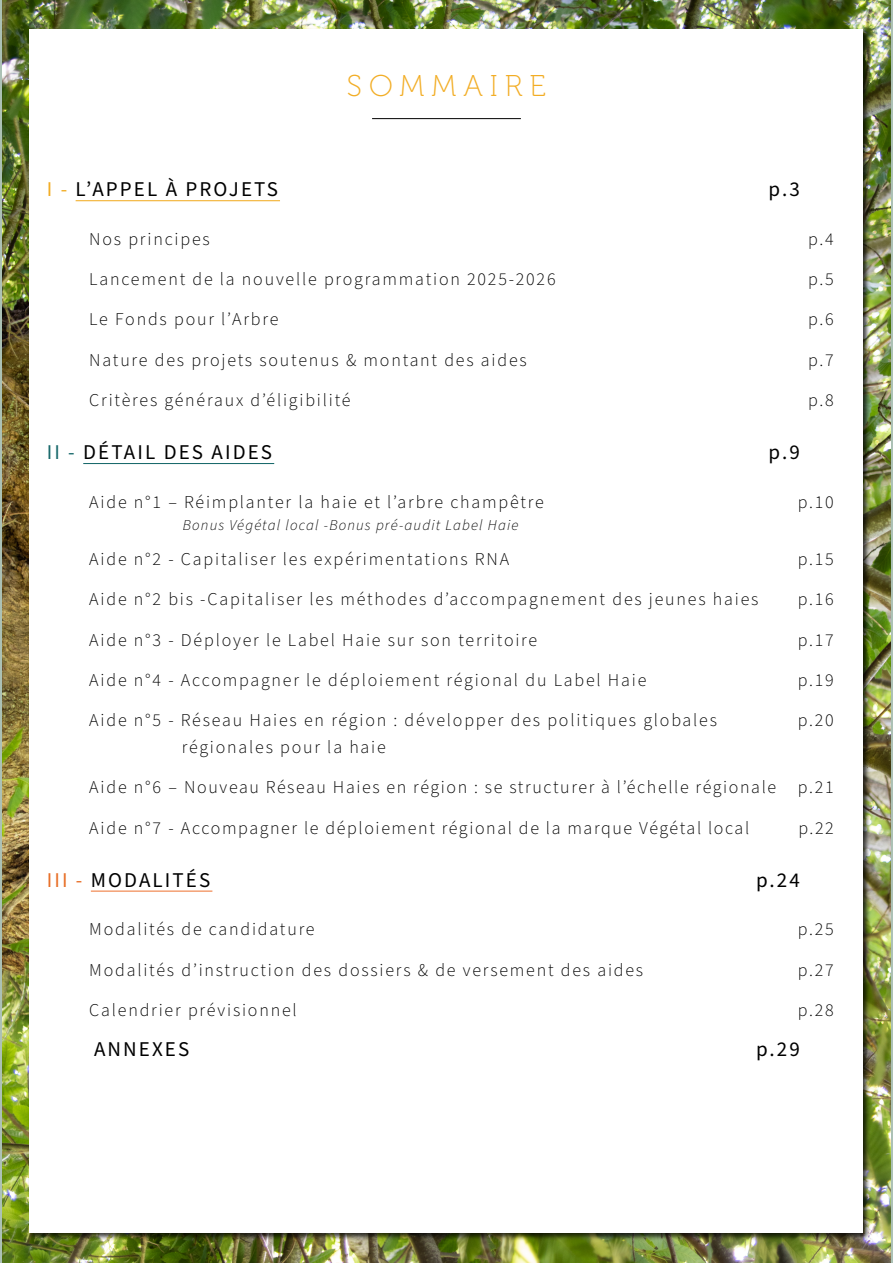
<style>
.page{position:relative;width:893px;height:1263px;background:#fff}
.page>*{position:absolute;margin:0;border:0;box-sizing:border-box;transform-origin:0 0}
.t1{font:30px "Museo 100";letter-spacing:.23em;color:#f2ad25}
.t2{font:21px "Source Sans Pro";letter-spacing:.1em;color:#000}
.t3{font:300 18px "Source Sans Pro";letter-spacing:.1em;color:#000}
.t4{font:italic 300 15px "Source Sans Pro";letter-spacing:.075em;color:#000}
.s1{color:#f2ad25}
.s2{color:#1a6a6c}
.s3{color:#e87029}
</style>
<div class="page">
<img style="left:2px;top:0;width:889px;height:1263px">
<div style="left:28px;top:28px;width:843px;height:1213px;background:#000;opacity:.75"></div>
<div style="left:30px;top:30px;width:833px;height:1203px;background:#fff"></div>
<hr style="left:76px;top:200px;width:204px;height:1px;background:#f2ad25">
<hr style="left:83px;top:463px;width:191px;height:1px;background:#1a6a6c">
<hr style="left:91px;top:890px;width:121px;height:2px;background:#ee7637">
<hr style="left:372px;top:118px;width:149px;height:1px;background:#000">
<h1 class="t1" style="left:347px;top:70px;width:201px">SOMMAIRE</h1>
<p class="t2" style="left:47px;top:175px;width:233px"><span class="s1">I -</span> L’APPEL À PROJETS</p>
<p class="t2" style="left:768px;top:175px;width:33px">p.3</p>
<p class="t3" style="left:89px;top:227px;width:122px">Nos principes</p>
<p class="t3" style="left:808px;top:227px;width:27px">p.4</p>
<p class="t3" style="left:89px;top:267px;width:468px">Lancement de la nouvelle programmation 2025-2026</p>
<p class="t3" style="left:808px;top:267px;width:27px">p.5</p>
<p class="t3" style="left:89px;top:307px;width:191px">Le Fonds pour l’Arbre</p>
<p class="t3" style="left:808px;top:307px;width:27px">p.6</p>
<p class="t3" style="left:89px;top:348px;width:439px">Nature des projets soutenus &amp; montant des aides</p>
<p class="t3" style="left:808px;top:348px;width:27px">p.7</p>
<p class="t3" style="left:89px;top:388px;width:263px">Critères généraux d’éligibilité</p>
<p class="t3" style="left:808px;top:388px;width:27px">p.8</p>
<p class="t2" style="left:47px;top:438px;width:227px"><span class="s2">II -</span> DÉTAIL DES AIDES</p>
<p class="t2" style="left:768px;top:438px;width:33px">p.9</p>
<p class="t3" style="left:89px;top:490px;width:456px">Aide n°1 – Réimplanter la haie et l’arbre champêtre</p>
<p class="t3" style="left:798px;top:490px;width:38px">p.10</p>
<p class="t3" style="left:89px;top:547px;width:421px">Aide n°2 - Capitaliser les expérimentations RNA</p>
<p class="t3" style="left:798px;top:547px;width:38px">p.15</p>
<p class="t3" style="left:89px;top:587px;width:671px">Aide n°2 bis -Capitaliser les méthodes d’accompagnement des jeunes haies</p>
<p class="t3" style="left:798px;top:587px;width:38px">p.16</p>
<p class="t3" style="left:89px;top:627px;width:449px">Aide n°3 - Déployer le Label Haie sur son territoire</p>
<p class="t3" style="left:798px;top:627px;width:38px">p.17</p>
<p class="t3" style="left:89px;top:668px;width:559px">Aide n°4 - Accompagner le déploiement régional du Label Haie</p>
<p class="t3" style="left:798px;top:668px;width:38px">p.19</p>
<p class="t3" style="left:89px;top:708px;width:629px">Aide n°5 - Réseau Haies en région : développer des politiques globales</p>
<p class="t3" style="left:798px;top:708px;width:38px">p.20</p>
<p class="t3" style="left:182px;top:735px;width:206px">régionales pour la haie</p>
<p class="t3" style="left:89px;top:775px;width:746px">Aide n°6 – Nouveau Réseau Haies en région : se structurer à l’échelle régionale p.21</p>
<p class="t3" style="left:89px;top:815px;width:661px">Aide n°7 - Accompagner le déploiement régional de la marque Végétal local</p>
<p class="t3" style="left:798px;top:815px;width:37px">p.22</p>
<p class="t2" style="left:47px;top:866px;width:165px"><span class="s3">III -</span> MODALITÉS</p>
<p class="t2" style="left:756px;top:866px;width:45px">p.24</p>
<p class="t3" style="left:89px;top:917px;width:227px">Modalités de candidature</p>
<p class="t3" style="left:798px;top:917px;width:38px">p.25</p>
<p class="t3" style="left:89px;top:958px;width:555px">Modalités d’instruction des dossiers &amp; de versement des aides</p>
<p class="t3" style="left:798px;top:958px;width:38px">p.27</p>
<p class="t3" style="left:89px;top:998px;width:209px">Calendrier prévisionnel</p>
<p class="t3" style="left:798px;top:998px;width:38px">p.28</p>
<p class="t2" style="left:94px;top:1035px;width:97px">ANNEXES</p>
<p class="t2" style="left:756px;top:1035px;width:45px">p.29</p>
<p class="t4" style="left:183px;top:515px;width:337px">Bonus Végétal local -Bonus pré-audit Label Haie</p>
</div>
